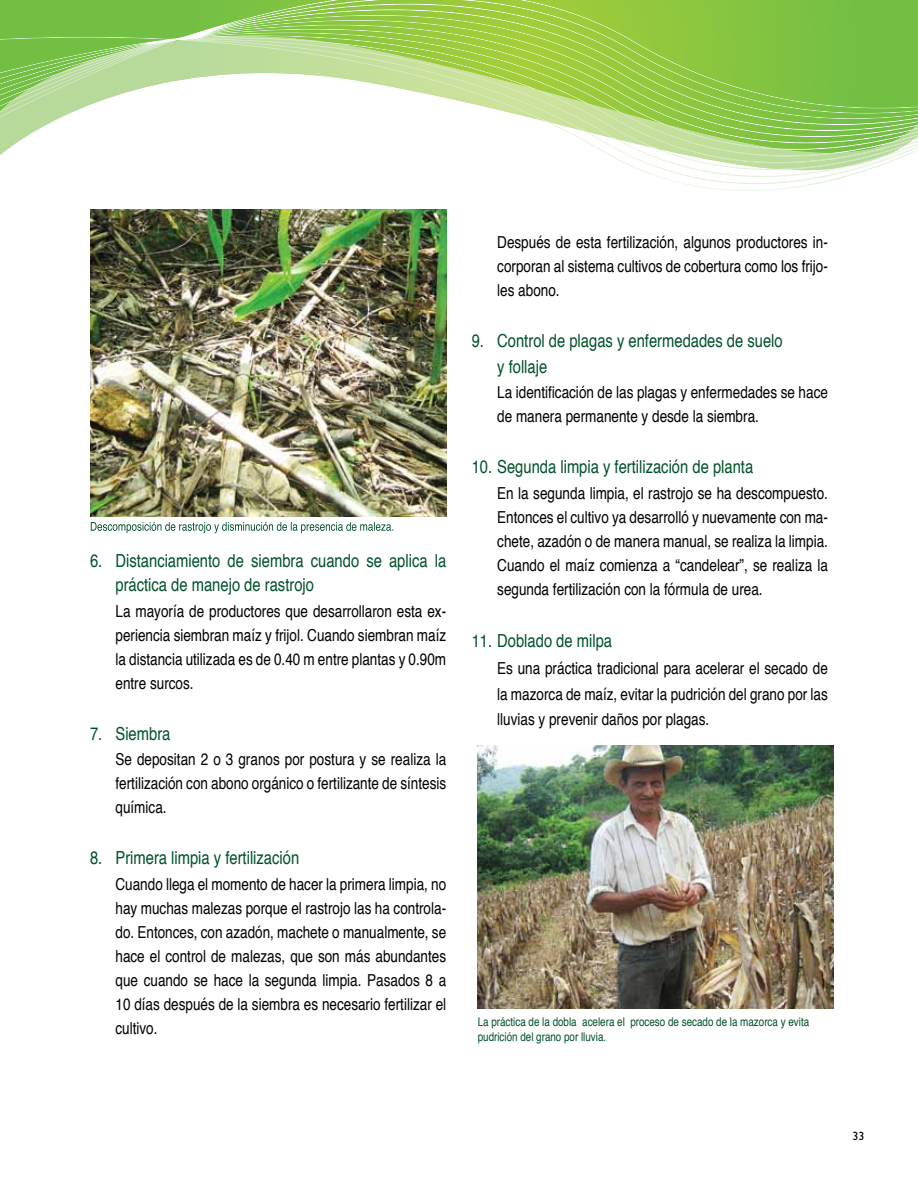
<style>
.page{position:relative;width:918px;height:1188px;background:#fff}
.page>*{position:absolute;margin:0;border:0;box-sizing:border-box;transform-origin:0 0}
.t1{font:condensed 18px/24px "Helvetica";color:#005129}
.t2{font:condensed 16.5px/24px "Helvetica";color:#000;text-align:justify}
.t3{font:condensed 12px/15px "Helvetica";color:#005129}
.t4{font:12px "Gill Sans";color:#000}
</style>
<div class="page">
<svg style="left:174px;top:0;width:744px;height:36px;background:#90c84b"></svg>
<svg style="left:0;top:0;width:174px;height:149px"></svg>
<svg style="left:223px;top:36px;width:692px;height:3px;background:#96cb50"></svg>
<svg style="left:180px;top:39px;width:738px;height:152px"></svg>
<img style="left:91px;top:210px;width:356px;height:306px">
<svg style="left:91px;top:522px;width:302px;height:11px"></svg>
<img style="left:478px;top:746px;width:356px;height:262px">
<p class="t1" style="left:116px;top:549px;width:332px;text-indent:-26px">6. Distanciamiento de siembra cuando se aplica la práctica de manejo de rastrojo</p>
<p class="t2" style="left:115px;top:599px;width:332px">La mayoría de productores que desarrollaron esta ex&shy;periencia siembran maíz y frijol. Cuando siembran maíz la distancia utilizada es de 0.40 m entre plantas y 0.90m entre surcos.</p>
<p class="t1" style="left:90px;top:721px;width:82px">7. Siembra</p>
<p class="t2" style="left:115px;top:747px;width:332px">Se depositan 2 o 3 granos por postura y se realiza la fertilización con abono orgánico o fertilizante de síntesis química.</p>
<p class="t1" style="left:90px;top:846px;width:211px">8. Primera limpia y fertilización</p>
<p class="t2" style="left:115px;top:872px;width:332px">Cuando llega el momento de hacer la primera limpia, no hay muchas malezas porque el rastrojo las ha controla&shy;do. Entonces, con azadón, machete o manualmente, se hace el control de malezas, que son más abundantes que cuando se hace la segunda limpia. Pasados 8 a 10 días después de la siembra es necesario fertilizar el cultivo.</p>
<p class="t2" style="left:497px;top:230px;width:332px">Después de esta fertilización, algunos productores in&shy;corporan al sistema cultivos de cobertura como los frijo&shy;les abono.</p>
<p class="t1" style="left:497px;top:328px;width:287px;line-height:25.5px;text-indent:-26px">9. Control de plagas y enfermedades de suelo y follaje</p>
<p class="t2" style="left:497px;top:380px;width:332px">La identificación de las plagas y enfermedades se hace de manera permanente y desde la siembra.</p>
<p class="t1" style="left:472px;top:454px;width:283px">10. Segunda limpia y fertilización de planta</p>
<p class="t2" style="left:497px;top:481px;width:332px">En la segunda limpia, el rastrojo se ha descompuesto.<br>Entonces el cultivo ya desarrolló y nuevamente con ma&shy;chete, azadón o de manera manual, se realiza la limpia.<br>Cuando el maíz comienza a “candelear”, se realiza la segunda fertilización con la fórmula de urea.</p>
<p class="t1" style="left:472px;top:628px;width:142px">11. Doblado de milpa</p>
<p class="t2" style="left:497px;top:655px;width:332px;line-height:25.5px">Es una práctica tradicional para acelerar el secado de la mazorca de maíz, evitar la pudrición del grano por las lluvias y prevenir daños por plagas.</p>
<p class="t3" style="left:478px;top:1014px;width:333px">La práctica de la dobla acelera el proceso de secado de la mazorca y evita pudrición del grano por lluvia.</p>
<p class="t4" style="left:852px;top:1129px;width:13px">33</p>
</div>
